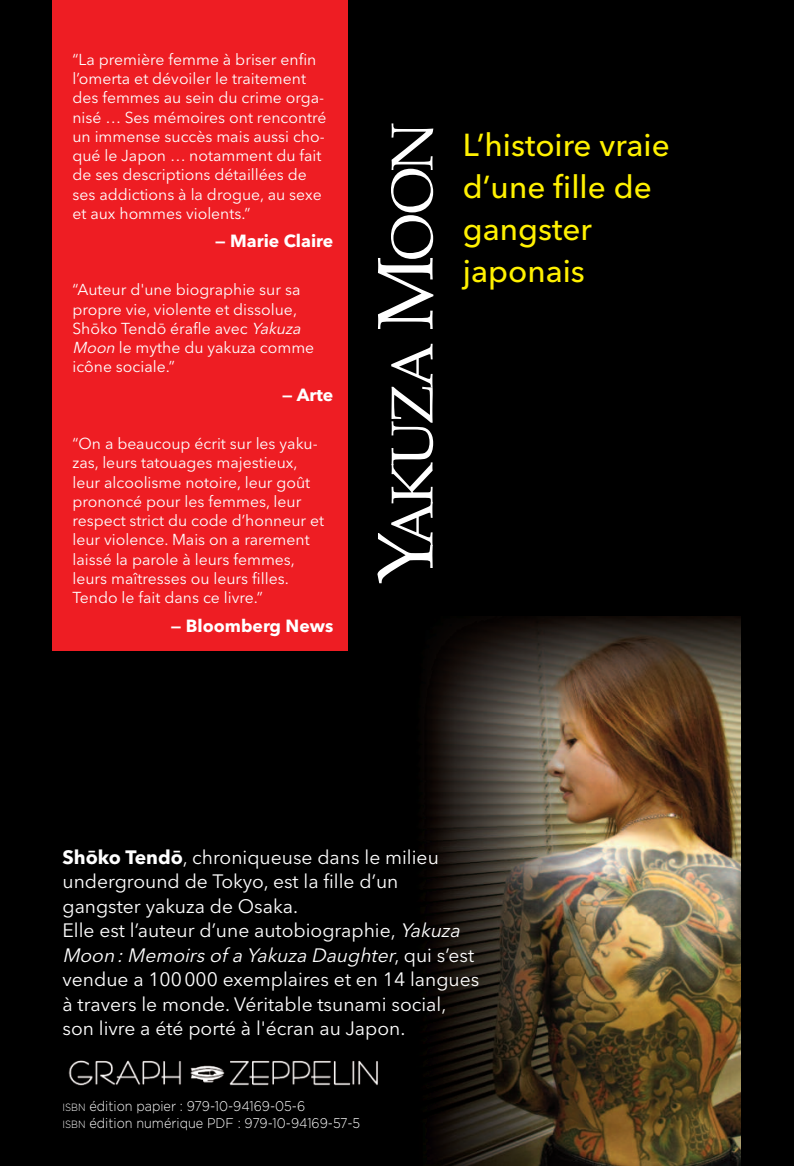
<style>
.page{position:relative;width:794px;height:1166px;background:#fff}
.page>*{position:absolute;margin:0;border:0;box-sizing:border-box;transform-origin:0 0}
.t1{font:59.15px "Book Antiqua";letter-spacing:-.065em;color:#fff}
.t2{font:500 31.5px/42px "Avenir Next";color:#fff101}
.t3{font:19.25px/24.5px "Avenir Next";color:#fff}
.t4{font:700 17.5px "Avenir Next";color:#fff}
.t5{font:15.75px/19.2px "Avenir Next";color:#fff}
.t6{font:300 14px/16.8px "Gotham";color:#fff;scale:.91 1}
.s1{font-style:italic}
.s2{font-size:78.75px}
.s3{font-weight:700}
.s4{font-size:10.5px}
</style>
<div class="page">
<div style="left:0;top:0;width:794px;height:1165px;background:#000"></div>
<img style="left:585px;top:719px;width:155px;height:446px">
<img style="left:415px;top:719px;width:170px;height:447px">
<img style="left:427px;top:616px;width:314px;height:103px">
<img style="left:585px;top:616px;width:155px;height:103px">
<div style="left:53px;top:0;width:295px;height:651px;background:#ee1d23"></div>
<img style="left:68px;top:1060px;width:310px;height:26px">
<p class="t5" style="left:72px;top:49px;width:256px">“La première femme à briser enfin l’omerta et dévoiler le traitement des femmes au sein du crime orga&shy;nisé … Ses mémoires ont rencontré un immense succès mais aussi cho&shy;qué le Japon … notamment du fait de ses descriptions détaillées de ses addictions à la drogue, au sexe et aux hommes violents.”</p>
<p class="t4" style="left:215px;top:226px;width:119px">— Marie Claire</p>
<p class="t5" style="left:72px;top:280px;width:243px">“Auteur d'une biographie sur sa propre vie, violente et dissolue,<br>Shōko Tendō érafle avec <span class="s1">Yakuza<br>Moon</span>le mythe du yakuza comme icône sociale.”</p>
<p class="t4" style="left:282px;top:380px;width:52px">— Arte</p>
<p class="t5" style="left:72px;top:433px;width:253px">“On a beaucoup écrit sur les yaku - zas, leurs tatouages majestieux , leur alcoolisme notoire, leur goût prononcé pour les femmes, leur respect strict du code d’honneur et leur violence. Mais on a rarement laissé la parole à leurs femmes, leurs maîtresses ou leurs filles.<br>Tendo le fait dans ce livre.”</p>
<p class="t4" style="left:171px;top:610px;width:164px">— Bloomberg News</p>
<h1 class="t1" style="left:377px;top:584px;width:463px;rotate:-90deg"><span class="s2">Y</span>AKUZA <span class="s2">M</span>OON</h1>
<h2 class="t2" style="left:463px;top:123px;width:208px">L’histoire vraie d’une fille de gangster japonais</h2>
<p class="t3" style="left:62px;top:844px;width:418px"><span class="s3">Shōko Tendō</span>, chroniqueuse dans le milieu underground de Tokyo, est la fille d’un gangster y akuza de Osaka.<br>Elle est l’auteur d’une autobiographie, <span class="s1">Yakuza Moon:MemoirsofaYakuzaDaughter</span>, q u i s ’e st vendue a 100 000 exemplaires et en 14 langues à travers le monde. Véritable tsunami social, son livre a été porté à l'écran au Japon.</p>
<p class="t6" style="left:63px;top:1098px;width:329px"><span class="s4">ISBN</span> édition papier : 979-10-94169-05-6<br><span class="s4">ISBN</span> édition numérique PDF : 979-10-94169-57-5</p>
</div>
